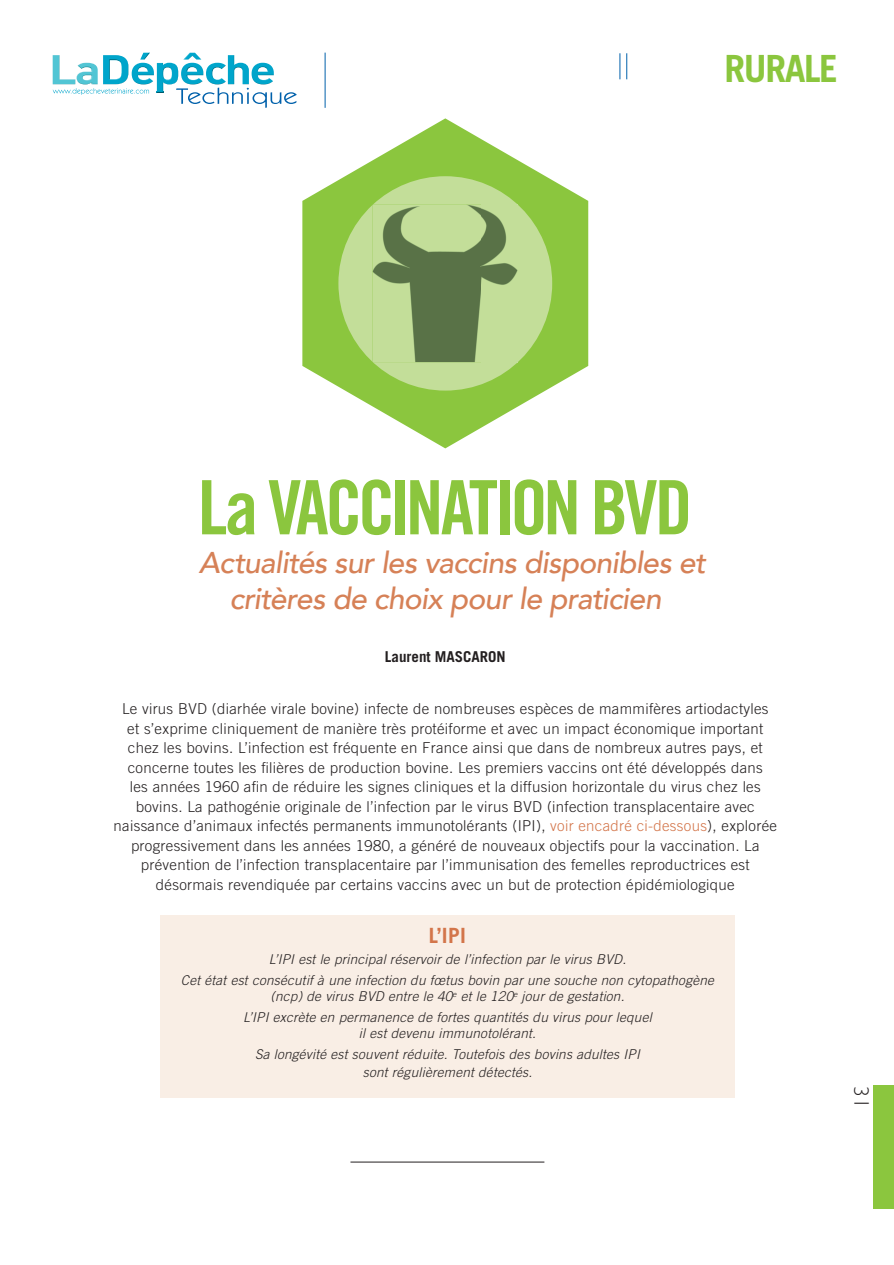
<style>
.page{position:relative;width:894px;height:1265px;background:#fff}
.page>*{position:absolute;margin:0;border:0;box-sizing:border-box;transform-origin:0 0}
.t1{font:75px "Trade Gothic LT Std Bd Cn 20";letter-spacing:-.06em;color:#8bc63e}
.t2{font:700 37.5px "Trade Gothic LT Std";letter-spacing:-.04em;color:#8bc63e}
.t3{font:italic 500 30px/36px "Avenir";letter-spacing:-.02em;color:#d68157;text-align:center}
.t4{font:700 21px "Trade Gothic LT Std";color:#d3754a}
.t5{font:300 21px "Gill Sans";color:#231f20}
.t6{font:300 15px/19.5px "Trade Gothic LT Std";letter-spacing:.02em;color:#231f20;text-align:center}
.t7{font:700 15px "Trade Gothic LT Std";color:#231f20}
.t8{font:italic 300 13.5px/20.7px "Trade Gothic LT Std";letter-spacing:.02em;color:#231f20;text-align:center}
.s1{color:#d3754a}
</style>
<div class="page">
<div style="left:160px;top:915px;width:574px;height:182px;background:#f9eee5"></div>
<div style="left:872px;top:1085px;width:21px;height:124px;background:#8bc63e"></div>
<svg style="left:302px;top:118px;width:286px;height:330px;fill:#8bc63e"></svg>
<hr style="left:325px;top:53px;width:1px;height:55px;background:#0161ab">
<img style="left:140px;top:53px;width:61px;height:7px">
<img style="left:228px;top:55px;width:21px;height:29px">
<img style="left:103px;top:55px;width:25px;height:29px">
<img style="left:251px;top:63px;width:23px;height:21px">
<img style="left:206px;top:63px;width:20px;height:21px">
<img style="left:181px;top:63px;width:22px;height:21px">
<img style="left:157px;top:63px;width:21px;height:29px">
<img style="left:132px;top:63px;width:22px;height:21px">
<img style="left:53px;top:55px;width:22px;height:29px">
<img style="left:77px;top:63px;width:21px;height:21px">
<svg style="left:176px;top:88px;width:121px;height:20px"></svg>
<svg style="left:53px;top:88px;width:96px;height:7px"></svg>
<hr style="left:350px;top:1161px;width:194px;height:1px;background:#231f20">
<svg style="left:626px;top:53px;width:1px;height:26px"></svg>
<svg style="left:619px;top:53px;width:1px;height:26px"></svg>
<svg style="left:338px;top:176px;width:214px;height:214px;background:#abd372"></svg>
<img style="left:372px;top:205px;width:145px;height:157px">
<h2 class="t2" style="left:724px;top:45px;width:115px">RURALE</h2>
<h1 class="t1" style="left:198px;top:462px;width:496px">La VACCINATION BVD</h1>
<h3 class="t3" style="left:199px;top:545px;width:508px">Actualités sur les vaccins disponibles et critères de choix pour le praticien</h3>
<p class="t7" style="left:385px;top:648px;width:122px">Laurent MASCARON</p>
<p class="t6" style="left:114px;top:699px;width:664px">Le virus BVD (diarhée virale bovine) infecte de nombreuses espèces de mammifères artiodactyles<br>et s’exprime cliniquement de manière très protéiforme et avec un impact économique important chez les bovins. L’infection est fréquente en France ainsi que dans de nombreux autres pays, et concerne toutes les filières de production bovine. Les premiers vaccins ont été développés dans<br>les années 1960 afin de réduire les signes cliniques et la diffusion horizontale du virus chez les bovins. La pathogénie originale de l’infection par le virus BVD (infection transplacentaire avec naissance d’animaux infectés permanents immunotolérants (IPI), <span class="s1">voir encadré ci-dessous</span>), explorée progressivement dans les années 1980, a généré de nouveaux objectifs pour la vaccination. La prévention de l’infection transplacentaire par l’immunisation des femelles reproductrices est désormais revendiquée par certains vaccins avec un but de protection épidémiologique</p>
<h3 class="t4" style="left:429px;top:922px;width:39px">L’IPI</h3>
<p class="t8" style="left:181px;top:949px;width:534px">L’IPI est le principal réservoir de l’infection par le virus BVD.<br>Cet état est consécutif à une infection du fœtus bovin par une souche non cytopathogène</p>
<p class="t8" style="left:243px;top:986px;width:410px">(ncp) de virus BVD entre le 40<sup>e</sup> et le 120<sup>e</sup> jour de gestation.<br>L’IPI excrète en permanence de fortes quantités du virus pour lequel</p>
<p class="t8" style="left:255px;top:1023px;width:386px">il est devenu immunotolérant.<br>Sa longévité est souvent réduite. Toutefois des bovins adultes IPI</p>
<p class="t8" style="left:363px;top:1062px;width:171px">sont régulièrement détectés.</p>
<h3 class="t5" style="left:877px;top:1085px;width:24px;rotate:90deg">31</h3>
</div>
